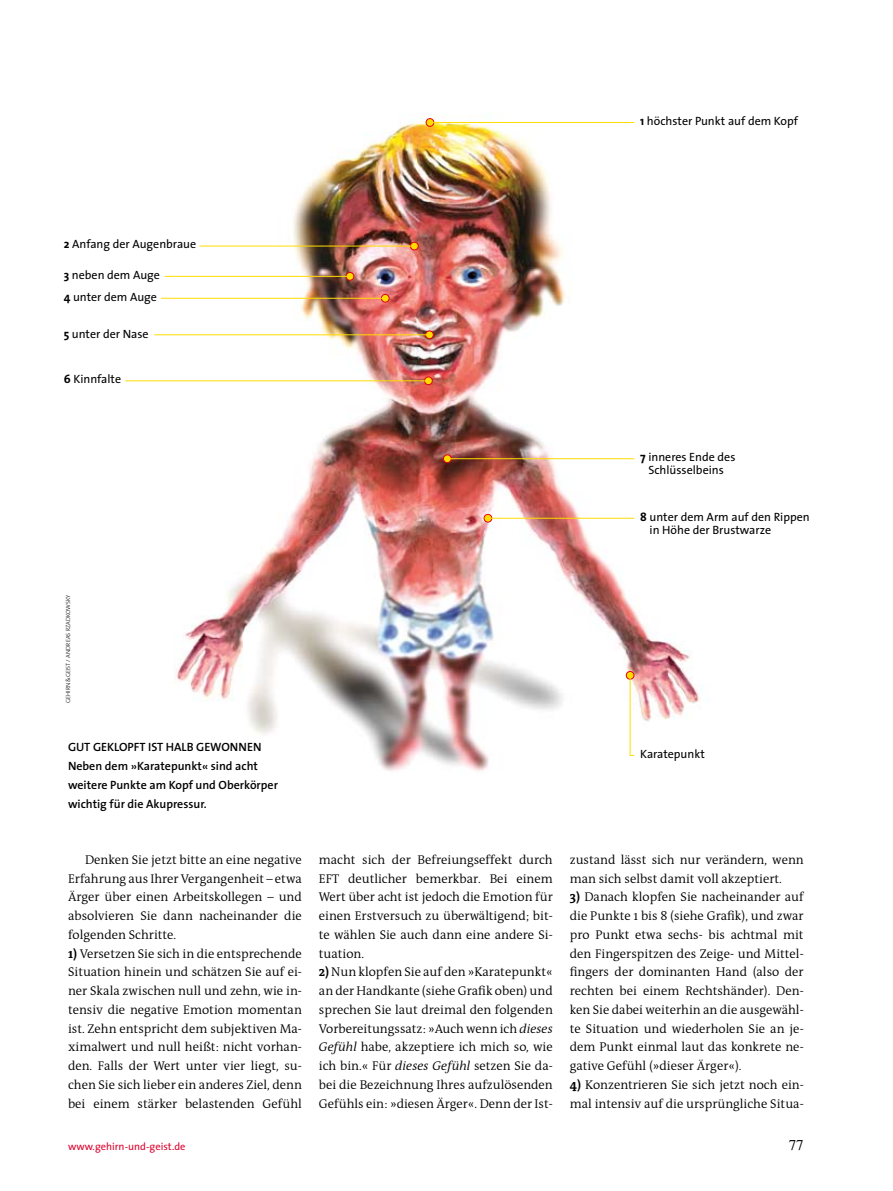
<style>
.page{position:relative;width:893px;height:1191px;background:#fff}
.page>*{position:absolute;margin:0;border:0;box-sizing:border-box;transform-origin:0 0}
.t1{font:15px "Times";color:#000}
.t2{font:300 12.75px/18.8px "The Antiqua B4";color:#000;text-align:justify}
.t3{font:12px/12.8px "The Sans";color:#000}
.t4{font:600 12px/18.8px "The Sans";color:#000}
.t5{font:10.5px "The Sans";color:#dc002c}
.t6{font:300 6px "The Sans";color:#000}
.s1{font-weight:700}
.s2{font-family:"The Antiqua B7";font-weight:700}
.s3{font-family:"The Antiqua B4 i";font-style:italic}
</style>
<div class="page">
<img style="left:140px;top:114px;width:560px;height:657px">
<div style="left:443px;top:455px;width:8px;height:7px;background:#ffdc00;border-radius:50%"></div>
<div style="left:443px;top:454px;width:9px;height:9px;border:1px solid #e20015;border-radius:50%"></div>
<div style="left:484px;top:514px;width:8px;height:8px;background:#ffdc00;border-radius:50%"></div>
<div style="left:484px;top:514px;width:8px;height:8px;border:1px solid #e20015;border-radius:50%"></div>
<hr style="left:485px;top:518px;width:149px;height:1px;background:#ffdc00">
<div style="left:626px;top:671px;width:8px;height:8px;background:#ffdc00;border-radius:50%"></div>
<div style="left:626px;top:671px;width:8px;height:8px;border:1px solid #e20015;border-radius:50%"></div>
<hr style="left:630px;top:677px;width:1px;height:78px;background:#ffdc00">
<div style="left:426px;top:119px;width:8px;height:7px;background:#ffdc00;border-radius:50%"></div>
<div style="left:426px;top:118px;width:8px;height:9px;border:1px solid #e20015;border-radius:50%"></div>
<div style="left:410px;top:242px;width:8px;height:8px;background:#ffdc00;border-radius:50%"></div>
<div style="left:410px;top:242px;width:9px;height:8px;border:1px solid #e20015;border-radius:50%"></div>
<div style="left:346px;top:272px;width:8px;height:8px;background:#ffdc00;border-radius:50%"></div>
<div style="left:346px;top:272px;width:8px;height:9px;border:1px solid #e20015;border-radius:50%"></div>
<div style="left:381px;top:294px;width:8px;height:8px;background:#ffdc00;border-radius:50%"></div>
<div style="left:381px;top:294px;width:8px;height:8px;border:1px solid #e20015;border-radius:50%"></div>
<div style="left:426px;top:331px;width:7px;height:8px;background:#ffdc00;border-radius:50%"></div>
<div style="left:425px;top:330px;width:9px;height:9px;border:1px solid #e20015;border-radius:50%"></div>
<div style="left:425px;top:377px;width:7px;height:8px;background:#ffdc00;border-radius:50%"></div>
<div style="left:424px;top:376px;width:9px;height:9px;border:1px solid #e20015;border-radius:50%"></div>
<hr style="left:125px;top:380px;width:302px;height:1px;background:#ffdc00">
<hr style="left:154px;top:334px;width:273px;height:1px;background:#ffdc00">
<hr style="left:161px;top:298px;width:222px;height:1px;background:#ffdc00">
<hr style="left:165px;top:276px;width:184px;height:1px;background:#ffdc00">
<hr style="left:199px;top:246px;width:214px;height:1px;background:#ffdc00">
<hr style="left:431px;top:122px;width:203px;height:1px;background:#ffdc00">
<hr style="left:448px;top:458px;width:186px;height:1px;background:#ffdc00">
<p class="t3" style="left:640px;top:115px;width:160px"><span class="s1">1</span> höchster Punkt auf dem Kopf</p>
<p class="t3" style="left:64px;top:238px;width:134px"><span class="s1">2</span> Anfang der Augenbraue</p>
<p class="t3" style="left:64px;top:264px;width:98px;line-height:22px"><span class="s1">3</span> neben dem Auge<br><span class="s1">4</span> unter dem Auge</p>
<p class="t3" style="left:64px;top:327px;width:86px"><span class="s1">5</span> unter der Nase</p>
<p class="t3" style="left:64px;top:372px;width:59px"><span class="s1">6</span> Kinnfalte</p>
<p class="t3" style="left:640px;top:450px;width:97px;text-align:center"><span class="s1">7</span> inneres Ende des<br>Schlüsselbeins</p>
<p class="t3" style="left:650px;top:511px;width:162px;text-indent:-9px"><span class="s1">8</span> unter dem Arm auf den Rippen in Höhe der Brustwarze</p>
<p class="t6" style="left:64px;top:703px;width:110px;rotate:-90deg">Gehirn&amp;Geist / Andreas Rzadkowsky</p>
<p class="t4" style="left:68px;top:738px;width:211px">Gut geklopft ist halb gewonnen<br>Neben dem »Karatepunkt« sind acht weitere Punkte am Kopf und Oberkörper wichtig für die Akupressur.</p>
<p class="t3" style="left:640px;top:748px;width:66px">Karatepunkt</p>
<p class="t2" style="left:68px;top:850px;width:235px;text-indent:17px">Denken Sie jetzt bitte an eine negative Erfahrung aus Ihrer Vergangenheit – etwa Ärger über einen Arbeitskollegen – und absolvieren Sie dann nacheinander die folgenden Schritte.</p>
<p class="t2" style="left:68px;top:944px;width:235px"><span class="s2">1)</span> Versetzen Sie sich in die entsprechende Situation hinein und schätzen Sie auf ei&shy;ner Skala zwischen null und zehn, wie in&shy;tensiv die negative Emotion momentan ist. Zehn entspricht dem subjektiven Ma&shy;ximalwert und null heißt: nicht vorhan&shy;den. Falls der Wert unter vier liegt, su&shy;chen Sie sich lieber ein anderes Ziel, denn bei einem stärker belastenden Gefühl</p>
<p class="t2" style="left:319px;top:850px;width:235px">macht sich der Befreiungseffekt durch EFT deutlicher bemerkbar. Bei einem Wert über acht ist jedoch die Emotion für einen Erstversuch zu überwältigend; bit&shy;te wählen Sie auch dann eine andere Si&shy;tuation.</p>
<p class="t2" style="left:319px;top:963px;width:235px"><span class="s2">2)</span> Nun klopfen Sie auf den »Karatepunkt« an der Handkante (siehe Grafik oben) und sprechen Sie laut dreimal den folgenden Vorbereitungssatz: »Auch wenn ich <span class="s3">dieses Gefühl</span> habe, akzeptiere ich mich so, wie ich bin.« Für <span class="s3">dieses Gefühl</span> setzen Sie da&shy;bei die Bezeichnung Ihres aufzulösenden Gefühls ein: »diesen Ärger«. Denn der Ist-</p>
<p class="t2" style="left:570px;top:850px;width:235px">zustand lässt sich nur verändern, wenn man sich selbst damit voll akzeptiert.</p>
<p class="t2" style="left:570px;top:888px;width:235px"><span class="s2">3)</span> Danach klopfen Sie nacheinander auf die Punkte 1 bis 8 (siehe Grafik), und zwar pro Punkt etwa sechs- bis achtmal mit den Fingerspitzen des Zeige- und Mittel&shy;fingers der dominanten Hand (also der rechten bei einem Rechtshänder). Den&shy;ken Sie dabei weiterhin an die ausgewähl&shy;te Situation und wiederholen Sie an je&shy;dem Punkt einmal laut das konkrete ne&shy;gative Gefühl (»dieser Ärger«).</p>
<p class="t2" style="left:570px;top:1075px;width:235px"><span class="s2">4)</span> Konzentrieren Sie sich jetzt noch ein&shy;mal intensiv auf die ursprüngliche Situa-</p>
<p class="t5" style="left:68px;top:1140px;width:119px">www.gehirn-und-geist.de</p>
<p class="t1" style="left:789px;top:1137px;width:16px">77</p>
</div>
